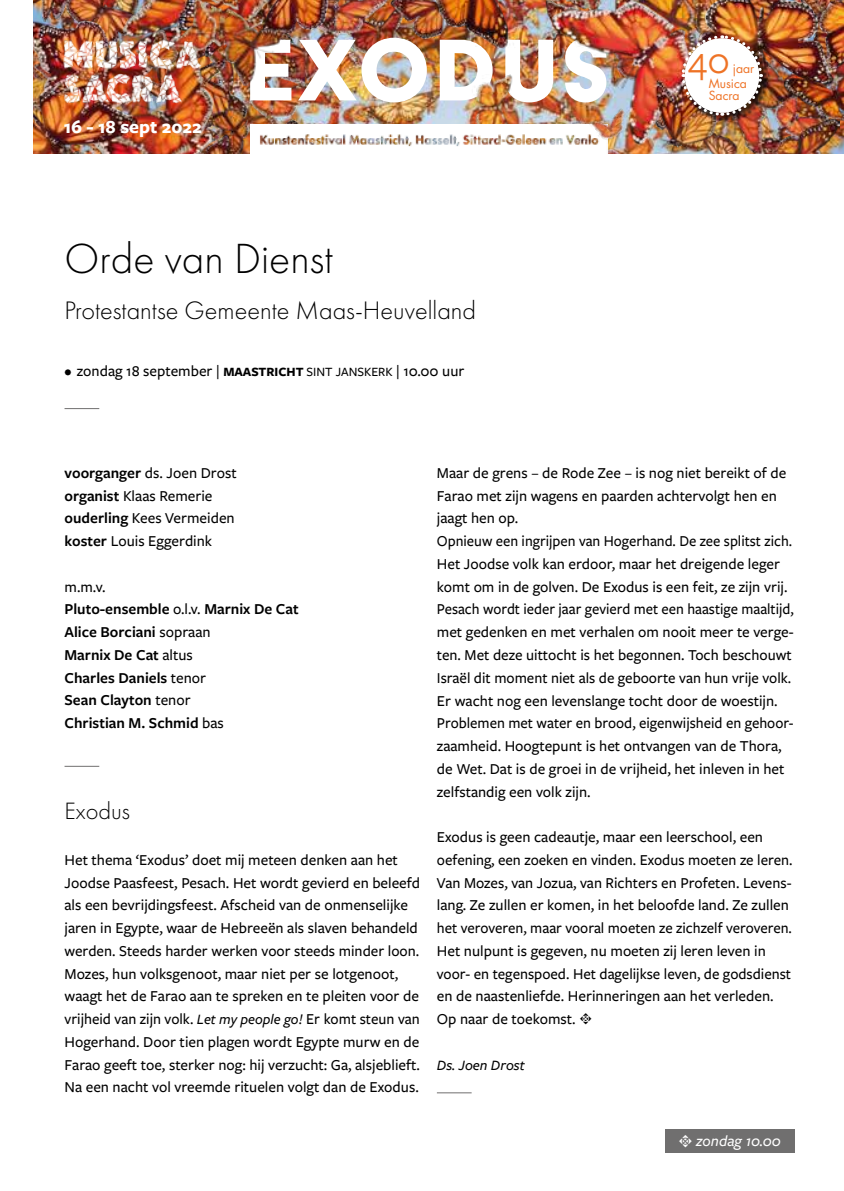
<style>
.page{position:relative;width:844px;height:1191px;background:#fff}
.page>*{position:absolute;margin:0;border:0;box-sizing:border-box;transform-origin:0 0}
.t1{font:101.15px "Acier BAT Text Solid";letter-spacing:.025em;color:#fff}
.t2{font:300 43.75px "Futura PT";color:#000}
.t3{font:38.85px "Freight Sans Pro";color:#ee7326}
.t4{font:300 26.25px "Futura PT";color:#000}
.t5{font:300 24.5px "Futura PT";color:#000}
.t6{font:700 19.25px "Freight Sans Pro";color:#fff}
.t7{font:500 15.75px/22.8px "Freight Sans Pro";color:#000}
.t8{font:600 15.75px/22.8px "Freight Sans Pro";color:#000}
.t9{font:italic 500 15.75px "Freight Sans Pro";color:#fff}
.t10{font:italic 500 14.88px "Freight Sans Pro";color:#000}
.t11{font:12.25px/14.9px "Futura";color:#ee7326}
.s1{font-weight:700;font-size:13.12px}
.s2{font-size:13.12px}
.s3{font-weight:600}
.s4{font-weight:500}
.s5{font-style:italic;font-size:14.88px}
.s6{font-family:"Type Embellishments One";font-weight:400}
.s7{font-family:"Type Embellishments One";font-weight:400;font-style:normal;font-size:17.5px}
</style>
<div class="page">
<div style="left:665px;top:1129px;width:129px;height:24px;background:#706f6f"></div>
<hr style="left:437px;top:1092px;width:34px;height:1px;background:#706f6f">
<hr style="left:64px;top:766px;width:35px;height:1px;background:#706f6f">
<hr style="left:64px;top:408px;width:35px;height:1px;background:#706f6f">
<img style="left:34px;top:0;width:804px;height:154px">
<div style="left:684px;top:38px;width:84px;height:84px;background:#000;opacity:.75"></div>
<img style="left:679px;top:34px;width:84px;height:83px">
<div style="left:684px;top:38px;width:75px;height:75px;background:#fff;border-radius:50%"></div>
<img style="left:391px;top:75px;width:173px;height:50px">
<img style="left:250px;top:125px;width:357px;height:29px">
<img style="left:136px;top:0;width:150px;height:85px">
<img style="left:64px;top:40px;width:137px;height:32px">
<img style="left:54px;top:71px;width:128px;height:32px">
<img style="left:588px;top:102px;width:45px;height:44px">
<p class="t6" style="left:64px;top:114px;width:139px">16 - 18 sept 2022</p>
<h1 class="t1" style="left:245px;top:17px;width:368px">EXODUS</h1>
<h2 class="t2" style="left:64px;top:234px;width:270px">Orde van Dienst</h2>
<h3 class="t4" style="left:64px;top:295px;width:413px">Protestantse Gemeente Maas-Heuvelland</h3>
<p class="t7" style="left:64px;top:358px;width:401px">• zondag 18 september | <span class="s1">MAASTRICHT</span> <span class="s2">SINT JANSKERK</span> | 10.00 uur</p>
<h3 class="t3" style="left:687px;top:35px;width:44px">40</h3>
<p class="t11" style="left:708px;top:61px;width:47px;text-indent:24px">jaar<br>Musica</p>
<p class="t11" style="left:708px;top:88px;width:32px">Sacra</p>
<p class="t7" style="left:64px;top:461px;width:174px"><span class="s3">voorganger</span> ds. Joen Drost <span class="s3">organist</span> Klaas Remerie <span class="s3">ouderling</span> Kees Vermeiden <span class="s3">koster</span> Louis Eggerdink</p>
<p class="t8" style="left:64px;top:574px;width:235px"><span class="s4">m.m.v.<br></span>Pluto-ensemble <span class="s4">o.l.v.</span> Marnix De Cat<br>Alice Borciani <span class="s4">sopraan<br></span>Marnix De Cat <span class="s4">altus<br></span>Charles Daniels <span class="s4">tenor<br></span>Sean Clayton <span class="s4">tenor<br></span>Christian M. Schmid <span class="s4">bas</span></p>
<h3 class="t5" style="left:64px;top:797px;width:67px">Exodus</h3>
<p class="t7" style="left:64px;top:847px;width:357px">Het thema ‘Exodus’ doet mij meteen denken aan het Joodse Paasfeest, Pesach. Het wordt gevierd en beleefd als een bevrijdingsfeest. Afscheid van de onmenselijke jaren in Egypte, waar de Hebreeën als slaven behandeld werden. Steeds harder werken voor steeds minder loon.<br>Mozes, hun volksgenoot, maar niet per se lotgenoot, waagt het de Farao aan te spreken en te pleiten voor de vrijheid van zijn volk. <span class="s5">Let my people go!</span> Er komt steun van Hogerhand. Door tien plagen wordt Egypte murw en de Farao geeft toe, sterker nog: hij verzucht: Ga, alsjeblieft.<br>Na een nacht vol vreemde rituelen volgt dan de Exodus.</p>
<p class="t7" style="left:437px;top:461px;width:358px">Maar de grens – de Rode Zee – is nog niet bereikt of de Farao met zijn wagens en paarden achtervolgt hen en jaagt hen op.<br>Opnieuw een ingrijpen van Hogerhand. De zee splitst zich.<br>Het Joodse volk kan erdoor, maar het dreigende leger komt om in de golven. De Exodus is een feit, ze zijn vrij.<br>Pesach wordt ieder jaar gevierd met een haastige maaltijd, met gedenken en met verhalen om nooit meer te verge&shy;ten. Met deze uittocht is het begonnen. Toch beschouwt Israël dit moment niet als de geboorte van hun vrije volk.<br>Er wacht nog een levenslange tocht door de woestijn.<br>Problemen met water en brood, eigenwijsheid en gehoor&shy;zaamheid. Hoogtepunt is het ontvangen van de Thora, de Wet. Dat is de groei in de vrijheid, het inleven in het zelfstandig een volk zijn.</p>
<p class="t7" style="left:437px;top:825px;width:357px">Exodus is geen cadeautje, maar een leerschool, een oefening, een zoeken en vinden. Exodus moeten ze leren.<br>Van Mozes, van Jozua, van Richters en Profeten. Levens&shy;lang. Ze zullen er komen, in het beloofde land. Ze zullen het veroveren, maar vooral moeten ze zichzelf veroveren.<br>Het nulpunt is gegeven, nu moeten zij leren leven in voor- en tegenspoed. Het dagelijkse leven, de godsdienst en de naastenliefde. Herinneringen aan het verleden.<br>Op naar de toekomst. <span class="s6">t</span></p>
<p class="t10" style="left:437px;top:1055px;width:89px">Ds. Joen Drost</p>
<p class="t9" style="left:678px;top:1130px;width:104px"><span class="s7">t</span> zondag 10.00</p>
</div>
